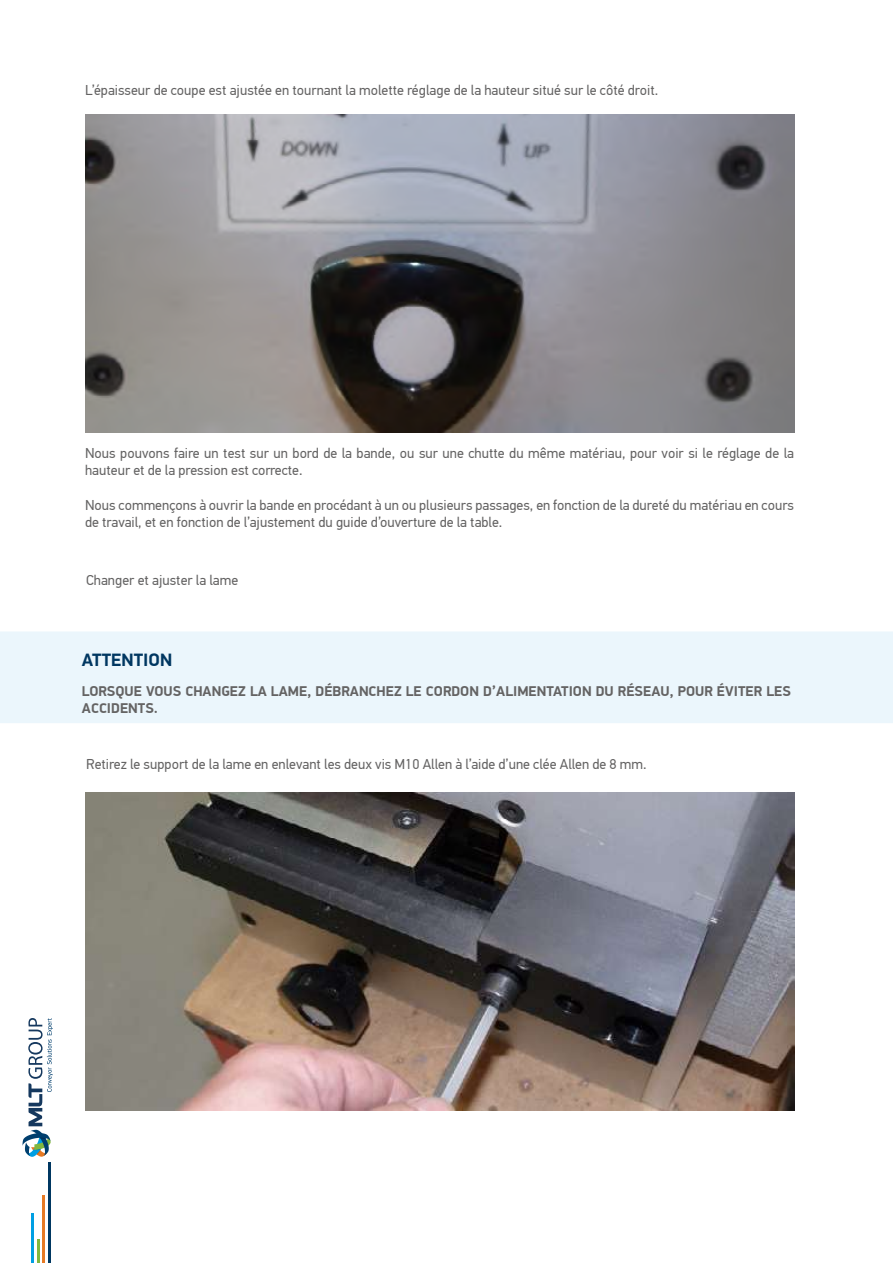
<style>
.page{position:relative;width:893px;height:1263px;background:#fff}
.page>*{position:absolute;margin:0;border:0;box-sizing:border-box;transform-origin:0 0}
.t1{font:700 18px "PF Din Display Pro";color:#003761}
.t2{font:14.25px/17.1px "PF Din Text Pro";color:#646363}
.t3{font:700 14.25px/17.1px "PF Din Display Pro";color:#646363}
</style>
<div class="page">
<hr style="left:32px;top:1213px;width:2px;height:50px;background:#009fe3">
<hr style="left:48px;top:1162px;width:3px;height:101px;background:#003761">
<hr style="left:43px;top:1195px;width:2px;height:68px;background:#e77a24">
<hr style="left:37px;top:1239px;width:3px;height:24px;background:#81b73e">
<svg style="left:23px;top:1018px;width:30px;height:139px"></svg>
<img style="left:85px;top:114px;width:709px;height:319px">
<img style="left:85px;top:792px;width:709px;height:318px">
<div style="left:0;top:631px;width:893px;height:92px;background:#ebf6fc"></div>
<p class="t2" style="left:85px;top:82px;width:575px">L’épaisseur de coupe est ajustée en tournant la molette réglage de la hauteur situé sur le côté droit.</p>
<p class="t2" style="left:85px;top:445px;width:710px">Nous pouvons faire un test sur un bord de la bande, ou sur une chutte du même matériau, pour voir si le réglage de la hauteur et de la pression est correcte.</p>
<p class="t2" style="left:85px;top:496px;width:711px">Nous commençons à ouvrir la bande en procédant à un ou plusieurs passages, en fonction de la dureté du matériau en cours de travail, et en fonction de l’ajustement du guide d’ouverture de la table.</p>
<p class="t2" style="left:86px;top:571px;width:154px">Changer et ajuster la lame</p>
<p class="t1" style="left:82px;top:649px;width:92px">ATTENTION</p>
<p class="t3" style="left:82px;top:683px;width:710px">LORSQUE VOUS CHANGEZ LA LAME, DÉBRANCHEZ LE CORDON D’ALIMENTATION DU RÉSEAU, POUR ÉVITER LES<br>ACCIDENTS.</p>
<p class="t2" style="left:86px;top:755px;width:562px">Retirez le support de la lame en enlevant les deux vis M10 Allen à l’aide d’une clée Allen de 8 mm.</p>
</div>
